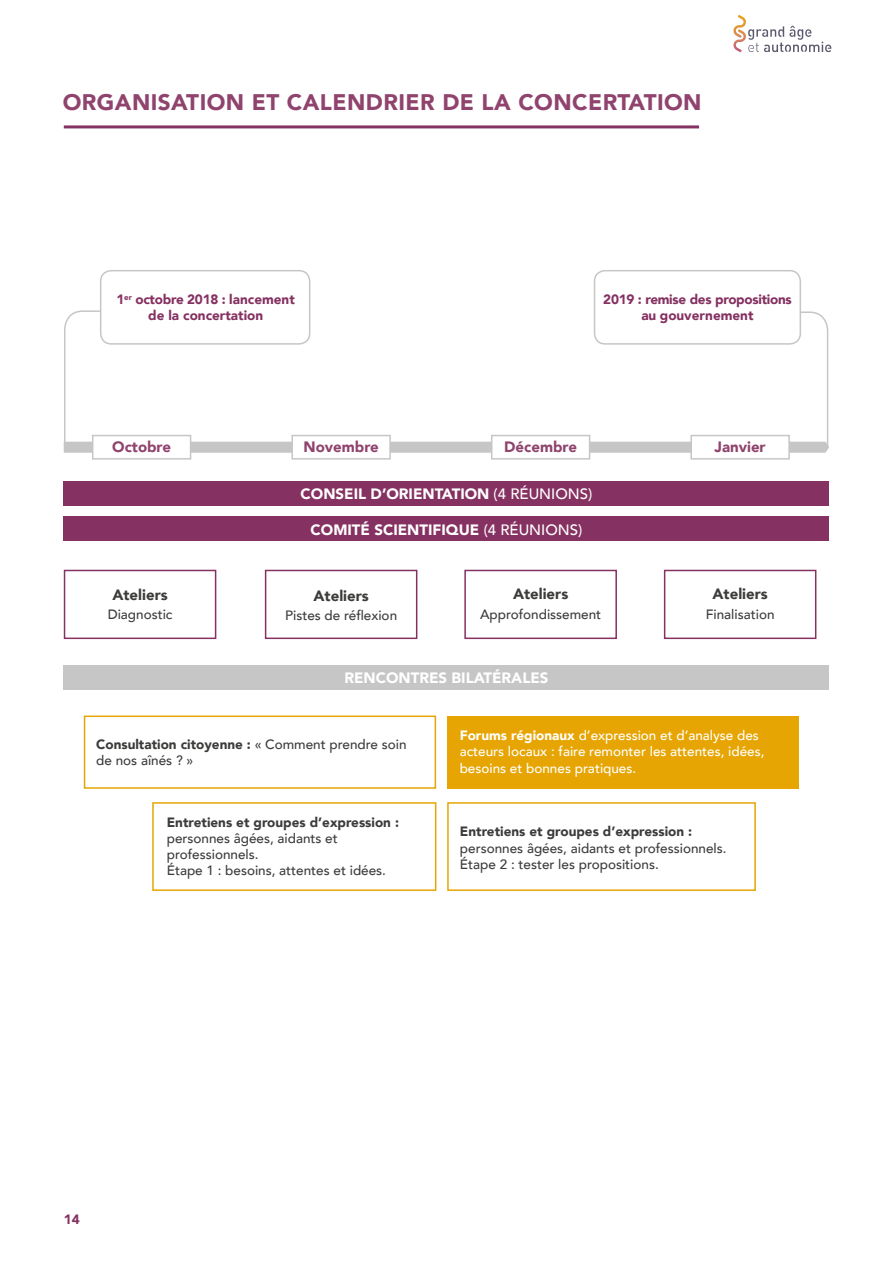
<style>
.page{position:relative;width:893px;height:1263px;background:#fff}
.page>*{position:absolute;margin:0;border:0;box-sizing:border-box;transform-origin:0 0}
.t1{font:900 22.5px "Avenir";letter-spacing:.02em;color:#8f436d}
.t2{font:900 15px "Avenir";color:#fff}
.t3{font:900 15px "Avenir";color:#3c3c3b}
.t4{font:900 15px "Avenir";color:#8f436d}
.t5{font:500 13.5px/16.2px "Avenir";color:#3c3c3b}
.t6{font:500 13.5px/16.2px "Avenir";color:#fff}
.t7{font:900 13.5px "Avenir";color:#3c3c3b}
.t8{font:900 13.5px/16.2px "Avenir";color:#853161;text-align:center}
.t9{font:900 13.5px/16.2px "Avenir";letter-spacing:-.02em;color:#853161;text-align:center}
.s1{font-weight:500}
.s2{font-weight:900}
</style>
<div class="page">
<svg style="left:733px;top:15px;width:98px;height:37px"></svg>
<div style="left:447px;top:716px;width:351px;height:72px;background:#e6a502"></div>
<div style="left:92px;top:435px;width:99px;height:25px;background:#fff;border:2px solid #c6c6c6"></div>
<div style="left:64px;top:570px;width:152px;height:69px;background:#fff;border:2px solid #853161"></div>
<div style="left:265px;top:570px;width:152px;height:69px;background:#fff;border:2px solid #853161"></div>
<div style="left:464px;top:570px;width:153px;height:69px;background:#fff;border:2px solid #853161"></div>
<div style="left:664px;top:570px;width:152px;height:69px;background:#fff;border:2px solid #853161"></div>
<div style="left:291px;top:435px;width:100px;height:25px;background:#fff;border:2px solid #c6c6c6"></div>
<div style="left:491px;top:435px;width:99px;height:25px;background:#fff;border:2px solid #c6c6c6"></div>
<div style="left:690px;top:435px;width:100px;height:25px;background:#fff;border:2px solid #c6c6c6"></div>
<div style="left:64px;top:481px;width:765px;height:25px;background:#853161"></div>
<div style="left:64px;top:516px;width:765px;height:25px;background:#853161"></div>
<div style="left:64px;top:665px;width:765px;height:25px;background:#c6c6c6"></div>
<div style="left:84px;top:715px;width:352px;height:74px;border:2px solid #fff"></div>
<div style="left:152px;top:802px;width:284px;height:89px;border:2px solid #fff"></div>
<div style="left:447px;top:802px;width:309px;height:89px;border:2px solid #fff"></div>
<svg style="left:63px;top:310px;width:766px;height:143px"></svg>
<div style="left:101px;top:271px;width:209px;height:73px;background:#fff;border-radius:11px"></div>
<div style="left:100px;top:270px;width:210px;height:75px;border:2px solid #c6c6c6;border-radius:11px"></div>
<div style="left:594px;top:271px;width:206px;height:73px;background:#fff;border-radius:11px"></div>
<div style="left:594px;top:270px;width:207px;height:75px;border:2px solid #c6c6c6;border-radius:11px"></div>
<hr style="left:64px;top:125px;width:635px;height:3px;background:#853161">
<h1 class="t1" style="left:63px;top:83px;width:640px">ORGANISATION ET CALENDRIER DE LA CONCERTATION</h1>
<p class="t8" style="left:117px;top:291px;width:180px">1<sup>er</sup> octobre 2018 : lancement de la concertation</p>
<p class="t9" style="left:603px;top:291px;width:190px">2019 : remise des propositions au gouvernement</p>
<p class="t4" style="left:112px;top:434px;width:60px">Octobre</p>
<p class="t3" style="left:112px;top:582px;width:57px">Ateliers</p>
<p class="t5" style="left:108px;top:606px;width:66px">Diagnostic</p>
<p class="t4" style="left:303px;top:434px;width:77px">Novembre</p>
<p class="t4" style="left:504px;top:434px;width:74px">Décembre</p>
<p class="t4" style="left:715px;top:434px;width:53px">Janvier</p>
<p class="t2" style="left:301px;top:481px;width:293px">CONSEIL D’ORIENTATION <span class="s1">(4 RÉUNIONS)</span></p>
<p class="t2" style="left:311px;top:516px;width:273px">COMITÉ SCIENTIFIQUE <span class="s1">(4 RÉUNIONS)</span></p>
<p class="t3" style="left:313px;top:583px;width:57px">Ateliers</p>
<p class="t5" style="left:285px;top:607px;width:114px">Pistes de réflexion</p>
<p class="t3" style="left:513px;top:581px;width:57px">Ateliers</p>
<p class="t5" style="left:480px;top:605px;width:123px">Approfondissement</p>
<p class="t2" style="left:344px;top:665px;width:206px">RENCONTRES BILATÉRALES</p>
<p class="t3" style="left:712px;top:581px;width:57px">Ateliers</p>
<p class="t5" style="left:706px;top:605px;width:70px">Finalisation</p>
<p class="t5" style="left:96px;top:735px;width:312px"><span class="s2">Consultation citoyenne :</span> « Comment prendre soin de nos aînés ? »</p>
<p class="t7" style="left:167px;top:810px;width:234px">Entretiens et groupes d’expression :</p>
<p class="t5" style="left:167px;top:829px;width:221px">personnes âgées, aidants et professionnels.<br>Étape 1 : besoins, attentes et idées.</p>
<p class="t6" style="left:460px;top:727px;width:306px"><span class="s2">Forums régionaux</span> d’expression et d’analyse des acteurs locaux : faire remonter les attentes, idées, besoins et bonnes pratiques.</p>
<p class="t7" style="left:460px;top:820px;width:234px">Entretiens et groupes d’expression :</p>
<p class="t5" style="left:460px;top:839px;width:268px">personnes âgées, aidants et professionnels.<br>Étape 2 : tester les propositions.</p>
<p class="t8" style="left:64px;top:1211px;width:17px">14</p>
</div>
